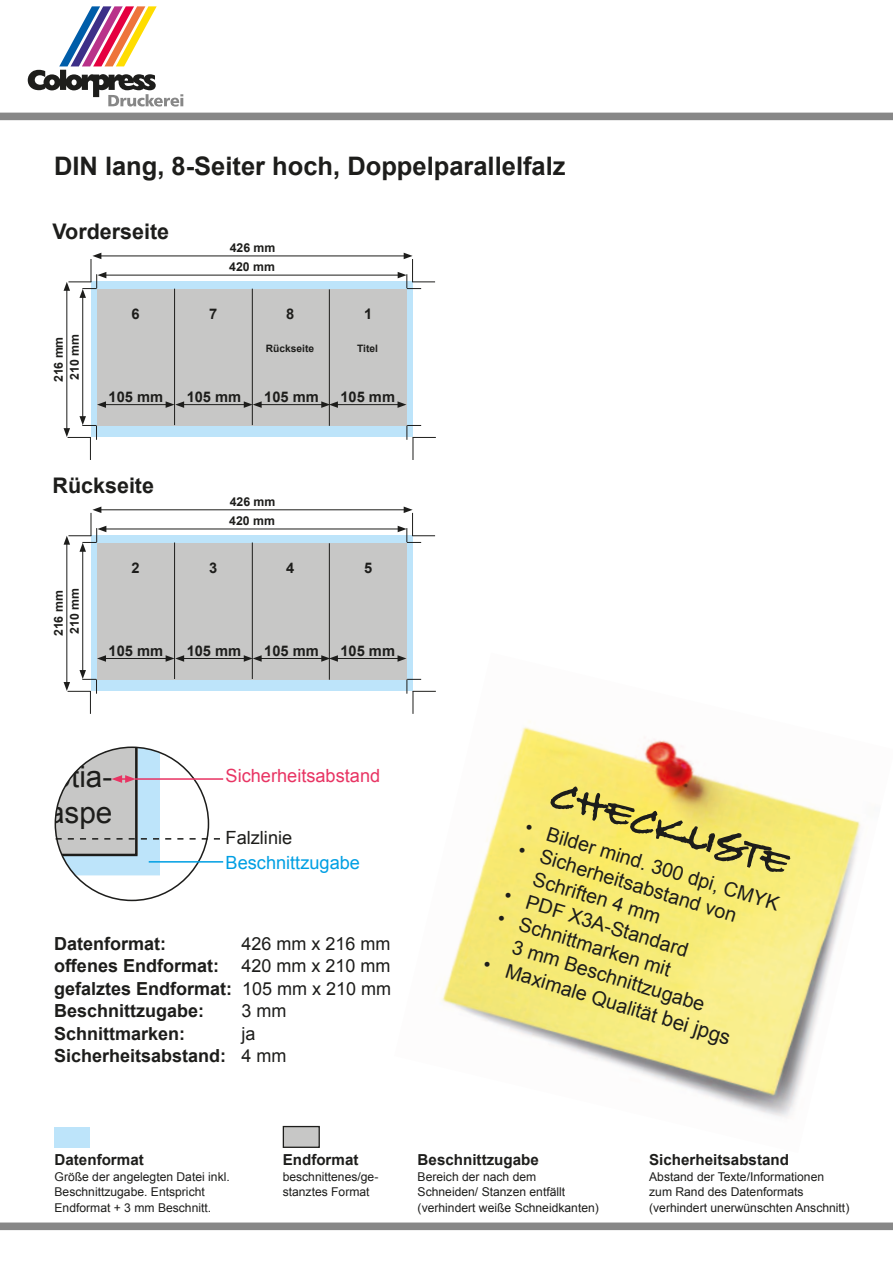
<style>
.page{position:relative;width:893px;height:1263px;background:#fff}
.page>*{position:absolute;margin:0;border:0;box-sizing:border-box;transform-origin:0 0}
.t1{font:42.45px "Divine";color:#1d1d1b}
.t2{font:29.7px/35.7px "Arial";color:#1d1d1b}
.t3{font:700 25.5px "Arial";color:#1d1d1b}
.t4{font:700 21.45px "Arial";color:#1d1d1b}
.t5{font:19.65px/23.7px "Arial";color:#1d1d1b}
.t6{font:18.15px "Arial";color:#e83463}
.t7{font:18.15px "Arial";color:#009fe3}
.t8{font:18.15px "Arial";color:#1d1d1b}
.t9{font:700 18px/22.5px "Arial";color:#1d1d1b;text-align:justify}
.t10{font:18px "Arial";color:#1d1d1b}
.t11{font:700 15.15px "Arial";color:#1d1d1b}
.t12{font:700 14.7px "Arial";color:#1d1d1b}
.t13{font:700 12.3px/15.9px "Arial";color:#1d1d1b}
.t14{font:12.15px/15.6px "Arial";color:#1d1d1b}
.t15{font:700 10.2px "Arial";color:#1d1d1b}
.s1{font-weight:400}
.s2{font-size:20.55px}
</style>
<div class="page">
<svg style="left:28px;top:6px;width:155px;height:101px"></svg>
<div style="left:0;top:113px;width:893px;height:7px;background:#878787"></div>
<div style="left:0;top:1222px;width:893px;height:8px;background:#878787"></div>
<img style="left:406px;top:678px;width:455px;height:439px">
<div style="left:55px;top:1127px;width:35px;height:21px;background:#bde4fa"></div>
<div style="left:283px;top:1126px;width:36px;height:21px;background:#c7c7c6"></div>
<div style="left:283px;top:1126px;width:37px;height:22px;border:1px solid #1d1d1b"></div>
<hr style="left:135px;top:778px;width:88px;height:2px;background:#e83463">
<hr style="left:149px;top:861px;width:74px;height:2px;background:#009fe3">
<svg style="left:55px;top:747px;width:165px;height:128px"></svg>
<div style="left:91px;top:282px;width:322px;height:155px;background:#bde4fa"></div>
<div style="left:97px;top:289px;width:77px;height:137px;background:#c7c7c6"></div>
<div style="left:174px;top:289px;width:78px;height:137px;background:#c7c7c6"></div>
<div style="left:252px;top:289px;width:77px;height:137px;background:#c7c7c6"></div>
<div style="left:329px;top:289px;width:78px;height:137px;background:#c7c7c6"></div>
<hr style="left:104px;top:404px;width:64px;height:1px;background:#1d1d1b">
<svg style="left:97px;top:401px;width:9px;height:7px"></svg>
<hr style="left:174px;top:289px;width:1px;height:136px;background:#1d1d1b">
<hr style="left:252px;top:289px;width:1px;height:136px;background:#1d1d1b">
<hr style="left:329px;top:289px;width:1px;height:137px;background:#1d1d1b">
<hr style="left:182px;top:404px;width:64px;height:1px;background:#1d1d1b">
<svg style="left:166px;top:401px;width:18px;height:7px"></svg>
<hr style="left:259px;top:404px;width:65px;height:1px;background:#1d1d1b">
<svg style="left:244px;top:401px;width:18px;height:7px"></svg>
<hr style="left:335px;top:404px;width:65px;height:1px;background:#1d1d1b">
<svg style="left:321px;top:401px;width:17px;height:7px"></svg>
<svg style="left:397px;top:401px;width:9px;height:7px"></svg>
<hr style="left:104px;top:275px;width:296px;height:1px;background:#1d1d1b">
<svg style="left:407px;top:425px;width:29px;height:35px"></svg>
<hr style="left:99px;top:256px;width:307px;height:1px;background:#1d1d1b">
<svg style="left:398px;top:253px;width:37px;height:36px"></svg>
<hr style="left:67px;top:288px;width:1px;height:143px;background:#1d1d1b">
<hr style="left:82px;top:295px;width:1px;height:124px;background:#1d1d1b">
<svg style="left:64px;top:416px;width:33px;height:44px"></svg>
<svg style="left:64px;top:253px;width:42px;height:45px"></svg>
<div style="left:91px;top:536px;width:322px;height:155px;background:#bde4fa"></div>
<div style="left:97px;top:543px;width:77px;height:137px;background:#c7c7c6"></div>
<div style="left:174px;top:543px;width:78px;height:137px;background:#c7c7c6"></div>
<div style="left:252px;top:543px;width:77px;height:137px;background:#c7c7c6"></div>
<div style="left:329px;top:543px;width:78px;height:137px;background:#c7c7c6"></div>
<hr style="left:104px;top:658px;width:64px;height:1px;background:#1d1d1b">
<svg style="left:97px;top:655px;width:9px;height:7px"></svg>
<hr style="left:174px;top:542px;width:1px;height:137px;background:#1d1d1b">
<hr style="left:252px;top:542px;width:1px;height:137px;background:#1d1d1b">
<hr style="left:329px;top:543px;width:1px;height:137px;background:#1d1d1b">
<hr style="left:182px;top:658px;width:64px;height:1px;background:#1d1d1b">
<svg style="left:166px;top:655px;width:18px;height:7px"></svg>
<hr style="left:259px;top:658px;width:65px;height:1px;background:#1d1d1b">
<svg style="left:244px;top:655px;width:18px;height:7px"></svg>
<hr style="left:335px;top:658px;width:65px;height:1px;background:#1d1d1b">
<svg style="left:321px;top:655px;width:17px;height:7px"></svg>
<svg style="left:397px;top:655px;width:9px;height:7px"></svg>
<hr style="left:104px;top:529px;width:296px;height:1px;background:#1d1d1b">
<svg style="left:407px;top:679px;width:29px;height:35px"></svg>
<hr style="left:99px;top:509px;width:307px;height:1px;background:#1d1d1b">
<svg style="left:398px;top:506px;width:37px;height:37px"></svg>
<hr style="left:67px;top:542px;width:1px;height:142px;background:#1d1d1b">
<hr style="left:82px;top:549px;width:1px;height:123px;background:#1d1d1b">
<svg style="left:64px;top:670px;width:33px;height:44px"></svg>
<svg style="left:64px;top:506px;width:42px;height:46px"></svg>
<h3 class="t3" style="left:54px;top:149px;width:513px">DIN lang, 8-Seiter hoch, Doppelparallelfalz</h3>
<h3 class="t4" style="left:53px;top:217px;width:118px">Vorderseite</h3>
<p class="t13" style="left:230px;top:240px;width:47px">426 mm</p>
<p class="t13" style="left:229px;top:259px;width:47px">420 mm</p>
<p class="t12" style="left:132px;top:304px;width:10px">6</p>
<p class="t12" style="left:209px;top:304px;width:10px">7</p>
<p class="t12" style="left:286px;top:304px;width:10px">8</p>
<p class="t12" style="left:364px;top:304px;width:10px">1</p>
<p class="t13" style="left:51px;top:382px;width:50px;rotate:-90deg">216 mm<br>210 mm</p>
<p class="t15" style="left:266px;top:342px;width:50px">Rückseite</p>
<p class="t15" style="left:357px;top:342px;width:22px">Titel</p>
<p class="t12" style="left:109px;top:388px;width:56px">105 mm</p>
<p class="t12" style="left:187px;top:388px;width:56px">105 mm</p>
<p class="t12" style="left:264px;top:388px;width:56px">105 mm</p>
<p class="t12" style="left:340px;top:388px;width:56px">105 mm</p>
<h3 class="t4" style="left:53px;top:471px;width:103px">Rückseite</h3>
<h2 class="t2" style="left:-7px;top:474px;width:121px">et vellori</h2>
<p class="t13" style="left:230px;top:494px;width:47px">426 mm</p>
<p class="t13" style="left:229px;top:513px;width:47px">420 mm</p>
<p class="t13" style="left:51px;top:636px;width:50px;rotate:-90deg">216 mm<br>210 mm</p>
<p class="t12" style="left:132px;top:558px;width:10px">2</p>
<p class="t12" style="left:209px;top:558px;width:10px">3</p>
<p class="t12" style="left:286px;top:558px;width:10px">4</p>
<p class="t12" style="left:364px;top:558px;width:10px">5</p>
<p class="t12" style="left:109px;top:641px;width:56px">105 mm</p>
<p class="t12" style="left:187px;top:641px;width:56px">105 mm</p>
<p class="t12" style="left:264px;top:641px;width:56px">105 mm</p>
<p class="t12" style="left:340px;top:641px;width:56px">105 mm</p>
<h2 class="t2" style="left:-3px;top:759px;width:117px">olu ptia&shy;es aspe</h2>
<h3 class="t6" style="left:226px;top:764px;width:156px">Sicherheitsabstand</h3>
<h3 class="t8" style="left:226px;top:825px;width:68px">Falzlinie</h3>
<h3 class="t7" style="left:226px;top:851px;width:136px">Beschnittzugabe</h3>
<h3 class="t9" style="left:54px;top:932px;width:113px">Datenformat:</h3>
<h3 class="t9" style="left:54px;top:932px;width:339px;text-indent:188px"><span class="s1">426 mm x 216 mm </span>offenes Endformat: <span class="s1">420 mm x 210 mm </span>gefalztes Endformat: <span class="s1">105 mm x 210 mm </span>Beschnittzugabe:</h3>
<h3 class="t10" style="left:242px;top:999px;width:46px">3 mm</h3>
<h3 class="t9" style="left:54px;top:1022px;width:133px">Schnittmarken:</h3>
<h3 class="t9" style="left:54px;top:1022px;width:234px;text-indent:188px"><span class="s1">ja<br></span>Sicherheitsabstand: <span class="s1">4 mm</span></h3>
<h1 class="t1" style="left:561px;top:768px;width:247px;rotate:17deg">Checkliste</h1>
<h3 class="t5" style="left:529px;top:815px;width:266px;rotate:17deg">• Bilder mind. 300 dpi, CMYK</h3>
<h3 class="t5" style="left:544px;top:845px;width:206px;text-indent:-23px;rotate:17deg">• Sicherheitsabstand von<br>Schriften 4 mm</h3>
<h3 class="t5" style="left:508px;top:883px;width:193px;rotate:17deg">• PDF X3A-Standard</h3>
<h3 class="t5" style="left:523px;top:912px;width:202px;text-indent:-23px;rotate:17deg">• Schnittmarken mit<br>3 mm Beschnittzugabe</h3>
<h3 class="t5" style="left:487px;top:952px;width:259px;rotate:17deg">• Maximale Qualität <span class="s2">bei jpgs</span></h3>
<p class="t11" style="left:55px;top:1150px;width:91px">Datenformat</p>
<p class="t14" style="left:55px;top:1169px;width:177px">Größe der angelegten Datei inkl.<br>Beschnittzugabe. Entspricht<br>Endformat + 3 mm Beschnitt.</p>
<p class="t11" style="left:283px;top:1150px;width:77px">Endformat</p>
<p class="t14" style="left:283px;top:1169px;width:97px">beschnittenes/ge&shy;stanztes Format</p>
<p class="t11" style="left:418px;top:1149px;width:123px">Beschnittzugabe</p>
<p class="t14" style="left:418px;top:1168px;width:183px">Bereich der nach dem<br>Schneiden/ Stanzen entfällt (verhindert weiße Schneidkanten)</p>
<p class="t11" style="left:649px;top:1149px;width:141px">Sicherheitsabstand</p>
<p class="t14" style="left:649px;top:1168px;width:202px">Abstand der Texte/Informationen zum Rand des Datenformats (verhindert unerwünschten Anschnitt)</p>
</div>
